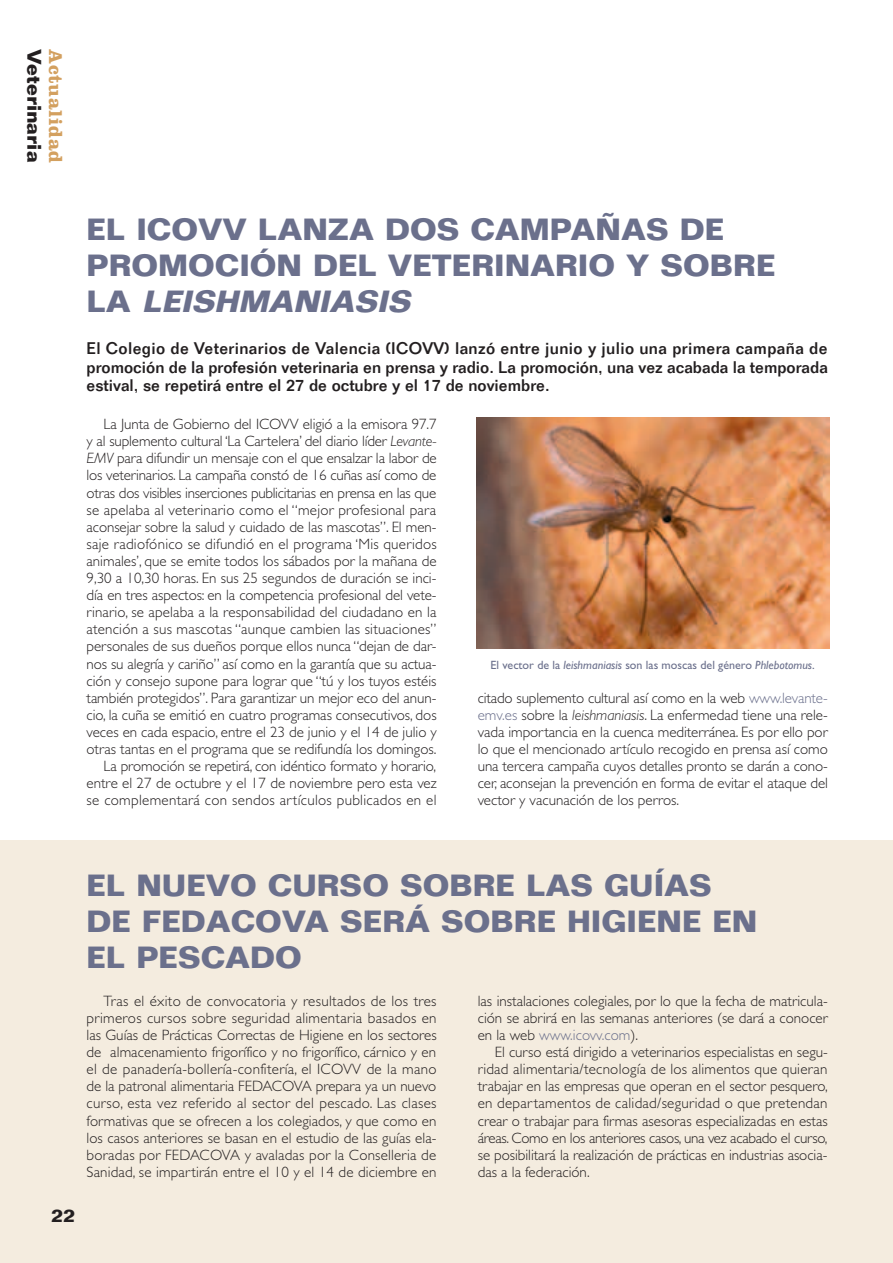
<style>
.page{position:relative;width:893px;height:1263px;background:#fff}
.page>*{position:absolute;margin:0;border:0;box-sizing:border-box;transform-origin:0 0}
.t1{font:700 30px/36px "Folio";color:#6b708c}
.t2{font:700 19.35px "Folio";letter-spacing:.005em;color:#231f20}
.t3{font:700 19.35px "Clarendon";letter-spacing:.03em;color:#d3a05f}
.t4{font:700 18px "Folio";color:#231f20}
.t5{font:500 16.5px/18.8px "Folio";color:#231f20;text-align:justify}
.t6{font:300 15px/17.1px "Gill Sans";color:#231f20;text-align:justify}
.t7{font:12px "Gill Sans";color:#6b708c}
.s1{font-style:italic}
.s2{color:#6b708c}
</style>
<div class="page">
<div style="left:0;top:840px;width:893px;height:423px;background:#f4ecdf"></div>
<img style="left:476px;top:417px;width:353px;height:231px">
<p class="t2" style="left:41px;top:49px;width:115px;rotate:90deg">Veterinaria</p>
<p class="t3" style="left:62px;top:49px;width:115px;rotate:90deg">Actualidad</p>
<h1 class="t1" style="left:87px;top:214px;width:690px">EL ICOVV LANZA DOS CAMPAÑAS DE<br>PROMOCIÓN DEL VETERINARIO Y SOBRE<br>L A <span class="s1">LEISHMANIASIS</span></h1>
<p class="t5" style="left:87px;top:340px;width:743px">El Colegio de Veterinarios de Valencia (ICOVV) lanzó entre junio y julio una primera campaña de promoción de la profesión veterinaria en prensa y radio. La promoción, una vez acabada la temporada estival, se repetirá entre el 27 de octubre y el 17 de noviembre.</p>
<p class="t6" style="left:87px;top:417px;width:352px;text-align:right">La Junta de Gobierno del ICOVV eligió a la emisora 97.7<br>y al suplemento cultural ‘La Cartelera’ del diario líder <span class="s1">Levante-EMV</span> para difundir un mensaje con el que ensalzar la labor de los veterinarios. La campaña constó de 16 cuñas así como de otras dos visibles inserciones publicitarias en prensa en las que se apelaba al veterinario como el “mejor profesional para aconsejar sobre la salud y cuidado de las mascotas”. El men&shy;saje radiofónico se difundió en el programa ‘Mis queridos animales’, que se emite todos los sábados por la mañana de 9,30 a 10,30 horas. En sus 25 segundos de duración se inci&shy;día en tres aspectos: en la competencia profesional del vete&shy;rinario, se apelaba a la responsabilidad del ciudadano en la atención a sus mascotas “aunque cambien las situaciones” personales de sus dueños porque ellos nunca “dejan de dar&shy;nos su alegría y cariño” así como en la garantía que su actua&shy;ción y consejo supone para lograr que “tú y los tuyos estéis también protegidos”. Para garantizar un mejor eco del anun&shy;cio, la cuña se emitió en cuatro programas consecutivos, dos veces en cada espacio, entre el 23 de junio y el 14 de julio y otras tantas en el programa que se redifundía los domingos.<br>La promoción se repetirá, con idéntico formato y horario, entre el 27 de octubre y el 17 de noviembre pero esta vez se complementará con sendos artículos publicados en el</p>
<p class="t7" style="left:491px;top:660px;width:326px">El vector de la <span class="s1">leishmaniasis</span> son las moscas del género <span class="s1">Phlebotomus</span>.</p>
<p class="t6" style="left:478px;top:691px;width:352px">citado suplemento cultural así como en la web <span class="s2">www.levante&shy;emv.es</span> sobre la <span class="s1">leishmaniasis</span>. La enfermedad tiene una rele&shy;vada importancia en la cuenca mediterránea. Es por ello por lo que el mencionado artículo recogido en prensa así como una tercera campaña cuyos detalles pronto se darán a cono&shy;cer, aconsejan la prevención en forma de evitar el ataque del vector y vacunación de los perros.</p>
<p class="t4" style="left:51px;top:1209px;width:26px">22</p>
<h1 class="t1" style="left:87px;top:870px;width:672px">EL NUEVO CURSO SOBRE LAS GUÍAS<br>DE FEDACOVA SERÁ SOBRE HIGIENE EN<br>EL PESCADO</h1>
<p class="t6" style="left:87px;top:994px;width:352px;text-indent:17px">Tras el éxito de convocatoria y resultados de los tres primeros cursos sobre seguridad alimentaria basados en las Guías de Prácticas Correctas de Higiene en los sectores de almacenamiento frigorífico y no frigorífico, cárnico y en el de panadería-bollería-confitería, el ICOVV de la mano de la patronal alimentaria FEDACOVA prepara ya un nuevo curso, esta vez referido al sector del pescado. Las clases formativas que se ofrecen a los colegiados, y que como en los casos anteriores se basan en el estudio de las guías ela&shy;boradas por FEDACOVA y avaladas por la Conselleria de Sanidad, se impartirán entre el 10 y el 14 de diciembre en</p>
<p class="t6" style="left:478px;top:994px;width:352px">las instalaciones colegiales, por lo que la fecha de matricula&shy;ción se abrirá en las semanas anteriores (se dará a conocer en la web <span class="s2">www.icovv.com</span>).</p>
<p class="t6" style="left:478px;top:1045px;width:352px;text-indent:17px">El curso está dirigido a veterinarios especialistas en segu&shy;ridad alimentaria/tecnología de los alimentos que quieran trabajar en las empresas que operan en el sector pesquero, en departamentos de calidad/seguridad o que pretendan crear o trabajar para firmas asesoras especializadas en estas áreas. Como en los anteriores casos, una vez acabado el curso, se posibilitará la realización de prácticas en industrias asocia&shy;das a la federación.</p>
</div>
